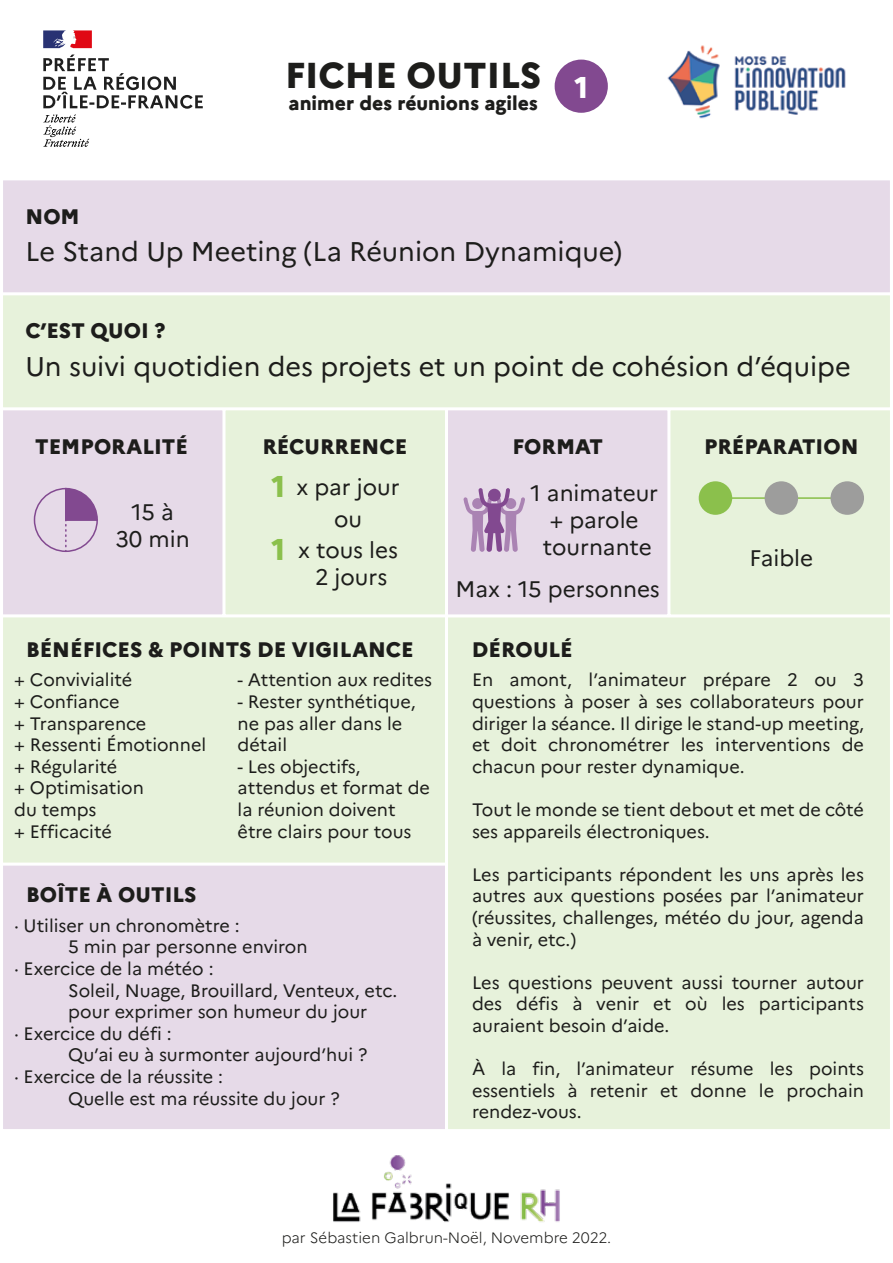
<style>
.page{position:relative;width:893px;height:1263px;background:#fff}
.page>*{position:absolute;margin:0;border:0;box-sizing:border-box;transform-origin:0 0}
.t1{font:800 36px "Marianne";color:#1d1d1b}
.t2{font:800 30px/62.7px "Marianne";color:#8bc04c}
.t3{font:27px "Marianne";color:#1d1d1b}
.t4{font:22.5px/27px "Marianne";color:#1d1d1b;text-align:center}
.t5{font:800 21px "Marianne";color:#1d1d1b}
.t6{font:800 19.5px "Marianne";color:#1d1d1b}
.t7{font:18px/21.6px "Marianne";color:#1d1d1b}
.t8{font:300 15px "Marianne";color:#1d1d1b}
</style>
<div class="page">
<div style="left:0;top:407px;width:225px;height:210px;background:#e6dae8;border:3px solid #fff"></div>
<div style="left:0;top:177px;width:893px;height:118px;background:#e6dae8;border:3px solid #fff"></div>
<div style="left:222px;top:407px;width:226px;height:210px;background:#e7f2db;border:3px solid #fff"></div>
<div style="left:0;top:614px;width:448px;height:252px;background:#e7f2db;border:3px solid #fff"></div>
<div style="left:445px;top:614px;width:448px;height:518px;background:#e7f2db;border:3px solid #fff"></div>
<div style="left:0;top:863px;width:448px;height:269px;background:#e6dae8;border:3px solid #fff"></div>
<div style="left:445px;top:407px;width:225px;height:210px;background:#e6dae8;border:3px solid #fff"></div>
<div style="left:667px;top:407px;width:226px;height:210px;background:#e7f2db;border:3px solid #fff"></div>
<div style="left:0;top:292px;width:893px;height:118px;background:#e7f2db;border:3px solid #fff"></div>
<hr style="left:715px;top:497px;width:132px;height:2px;background:#8bc04c">
<img style="left:306px;top:1047px;width:281px;height:175px">
<div style="left:699px;top:481px;width:33px;height:34px;background:#8bc04c;border-radius:50%"></div>
<div style="left:765px;top:481px;width:33px;height:34px;background:#9d9d9c;border-radius:50%"></div>
<div style="left:830px;top:481px;width:34px;height:34px;background:#9d9d9c;border-radius:50%"></div>
<svg style="left:33px;top:487px;width:65px;height:65px"></svg>
<svg style="left:463px;top:488px;width:62px;height:64px"></svg>
<div style="left:488px;top:489px;width:13px;height:12px;background:#824990;border-radius:50%"></div>
<img style="left:667px;top:45px;width:179px;height:74px">
<div style="left:555px;top:60px;width:53px;height:53px;background:#824990;border-radius:50%"></div>
<svg style="left:43px;top:30px;width:49px;height:18px"></svg>
<svg style="left:43px;top:55px;width:160px;height:54px"></svg>
<svg style="left:43px;top:115px;width:46px;height:32px"></svg>
<h1 class="t1" style="left:285px;top:54px;width:305px">FICHE OUTILS <sub>1</sub></h1>
<p class="t6" style="left:289px;top:91px;width:251px">animer des réunions agiles</p>
<p class="t5" style="left:26px;top:203px;width:56px">NOM</p>
<h3 class="t3" style="left:26px;top:235px;width:598px">Le Stand Up Meeting (La Réunion Dynamique)</h3>
<p class="t5" style="left:26px;top:318px;width:141px">C’EST QUOI ?</p>
<h3 class="t3" style="left:26px;top:350px;width:827px">Un suivi quotidien des projets et un point de cohésion d’équipe</h3>
<p class="t5" style="left:35px;top:434px;width:154px">TEMPORALITÉ</p>
<p class="t4" style="left:116px;top:498px;width:76px">15 à<br>30 min</p>
<p class="t5" style="left:262px;top:434px;width:146px">RÉCURRENCE</p>
<p class="t5" style="left:512px;top:434px;width:92px">FORMAT</p>
<p class="t5" style="left:704px;top:434px;width:156px">PRÉPARATION</p>
<h2 class="t2" style="left:271px;top:455px;width:15px">1<br>1</h2>
<p class="t4" style="left:297px;top:471px;width:105px;line-height:31.3px">x par jour ou<br>x tous les</p>
<p class="t4" style="left:315px;top:563px;width:74px">2 jours</p>
<p class="t4" style="left:530px;top:479px;width:129px">1 animateur + parole tournante</p>
<p class="t4" style="left:455px;top:575px;width:206px">Max : 15 personnes</p>
<p class="t4" style="left:749px;top:545px;width:65px">Faible</p>
<p class="t5" style="left:26px;top:637px;width:389px">BÉNÉFICES &amp; POINTS DE VIGILANCE</p>
<p class="t5" style="left:472px;top:637px;width:102px">DÉROULÉ</p>
<p class="t7" style="left:14px;top:669px;width:193px">+ Convivialité<br>+ Confiance<br>+ Transparence<br>+ Ressenti Émotionnel + Régularité<br>+ Optimisation<br>du temps<br>+ Efficacité</p>
<p class="t7" style="left:472px;top:669px;width:394px;text-align:justify">En amont, l’animateur prépare 2 ou 3 questions à poser à ses collaborateurs pour diriger la séance. Il dirige le stand-up meeting, et doit chronométrer les interventions de chacun pour rester dynamique.</p>
<p class="t7" style="left:238px;top:669px;width:196px">- Attention aux redites</p>
<p class="t7" style="left:238px;top:691px;width:180px">- Rester synthétique, ne pas aller dans le détail</p>
<p class="t7" style="left:238px;top:755px;width:194px">- Les objectifs, attendus et format de la réunion doivent être clairs pour tous</p>
<p class="t7" style="left:472px;top:799px;width:394px">Tout le monde se tient debout et met de côté ses appareils électroniques.</p>
<p class="t7" style="left:472px;top:863px;width:393px;text-align:justify">Les participants répondent les uns après les autres aux questions posées par l’animateur (réussites, challenges, météo du jour, agenda à venir, etc.)</p>
<p class="t7" style="left:472px;top:971px;width:394px;text-align:justify">Les questions peuvent aussi tourner autour des défis à venir et où les participants auraient besoin d’aide.</p>
<p class="t7" style="left:472px;top:1058px;width:394px;text-align:justify">À la fin, l’animateur résume les points essentiels à retenir et donne le prochain rendez-vous.</p>
<p class="t5" style="left:26px;top:882px;width:172px">BOÎTE À OUTILS</p>
<p class="t7" style="left:14px;top:914px;width:227px">· Utiliser un chronomètre :</p>
<p class="t7" style="left:68px;top:936px;width:241px">5 min par personne environ</p>
<p class="t7" style="left:14px;top:958px;width:201px">· Exercice de la météo :</p>
<p class="t7" style="left:68px;top:979px;width:331px">Soleil, Nuage, Brouillard, Venteux, etc.</p>
<p class="t7" style="left:68px;top:1001px;width:301px">pour exprimer son humeur du jour</p>
<p class="t7" style="left:14px;top:1022px;width:159px">· Exercice du défi :</p>
<p class="t7" style="left:68px;top:1044px;width:300px">Qu’ai eu à surmonter aujourd’hui ?</p>
<p class="t7" style="left:14px;top:1066px;width:210px">· Exercice de la réussite :</p>
<p class="t7" style="left:68px;top:1087px;width:273px">Quelle est ma réussite du jour ?</p>
<p class="t8" style="left:282px;top:1229px;width:331px">par Sébastien Galbrun-Noël, Novembre 2022.</p>
</div>
